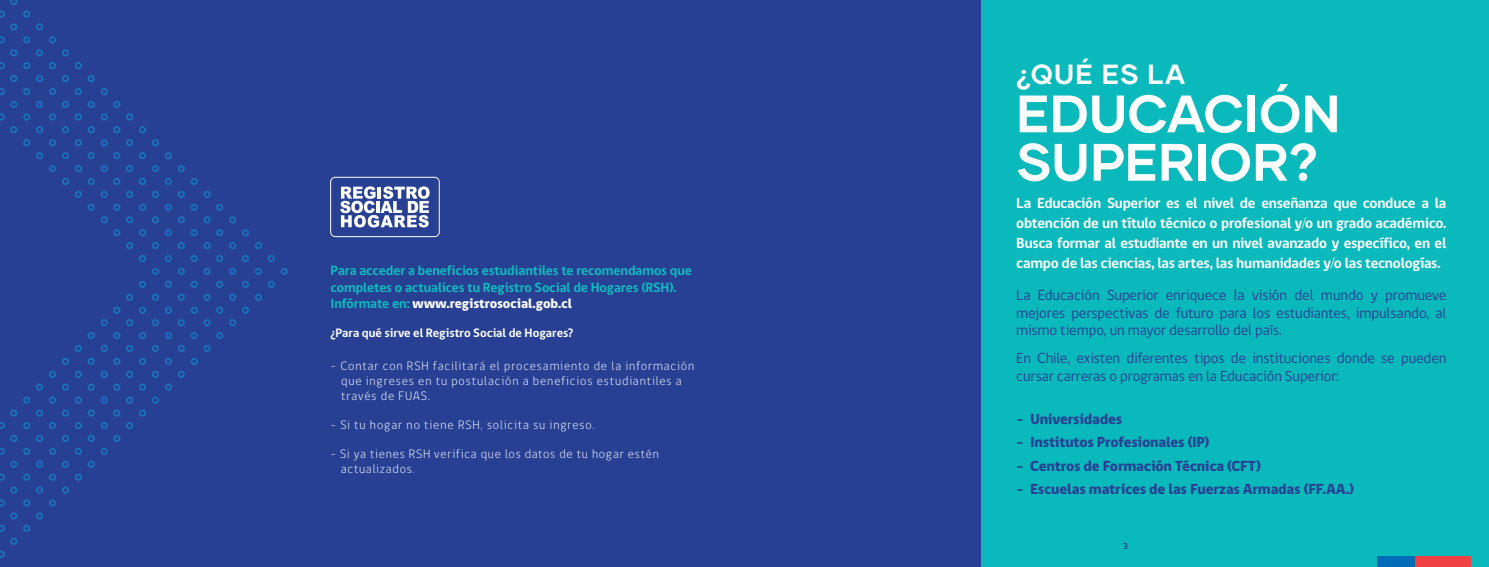
<style>
.page{position:relative;width:1489px;height:567px;background:#fff}
.page>*{position:absolute;margin:0;border:0;box-sizing:border-box;transform-origin:0 0}
.t1{font:700 52.5px "Gilmer";letter-spacing:.005em;color:#fff}
.t2{font:700 27.75px "Gilmer";letter-spacing:.045em;color:#fff}
.t3{font:15px/17.5px "gob CL";letter-spacing:-.01em;color:#274094;text-align:justify}
.t4{font:700 15px/20px "gob CL";letter-spacing:-.02em;color:#fff;text-align:justify}
.t5{font:800 15px "gob CL";letter-spacing:-.01em;color:#274094}
.t6{font:700 13.75px/16.5px "gob CL";letter-spacing:-.005em;color:#0fbcbe}
.t7{font:300 12.5px/15px "gob CL";letter-spacing:.07em;color:#fff}
.t8{font:700 12.5px "gob CL";color:#fff}
.t9{font:700 8.75px "gob CL";color:#274094}
.s1{font-weight:800;color:#fff}
</style>
<div class="page">
<div style="left:0;top:0;width:744px;height:567px;background:#274094"></div>
<div style="left:981px;top:0;width:507px;height:567px;background:#09b9bb"></div>
<div style="left:744px;top:0;width:237px;height:567px;background:#274094"></div>
<svg style="left:0;top:0;width:288px;height:558px"></svg>
<div style="left:330px;top:177px;width:109px;height:60px;border:1px solid #fff;border-radius:5px"></div>
<svg style="left:340px;top:186px;width:89px;height:41px"></svg>
<div style="left:1376px;top:556px;width:39px;height:11px;background:#006cb7"></div>
<div style="left:1415px;top:556px;width:55px;height:11px;background:#ef4144"></div>
<p class="t6" style="left:330px;top:262px;width:363px">Para acceder a beneficios estudiantiles te recomendamos que completes o actualices tu Registro Social de Hogares (RSH).<br>Infórmate en: <span class="s1">www.registrosocial.gob.cl</span></p>
<p class="t8" style="left:330px;top:324px;width:244px">¿Para qué sirve el Registro Social de Hogares?</p>
<p class="t7" style="left:341px;top:358px;width:355px;text-indent:-10px">- Contar con RSH facilitará el procesamiento de la información que ingreses en tu postulación a beneficios estudiantiles a través de FUAS.</p>
<p class="t7" style="left:330px;top:417px;width:265px">- Si tu hogar no tiene RSH, solicita su ingreso.</p>
<p class="t7" style="left:341px;top:447px;width:320px;text-indent:-10px">- Si ya tienes RSH verifica que los datos de tu hogar estén actualizados.</p>
<h2 class="t2" style="left:1016px;top:57px;width:170px">¿QUÉ ES LA</h2>
<h1 class="t1" style="left:1016px;top:81px;width:325px">EDUCACIÓN</h1>
<h1 class="t1" style="left:1016px;top:129px;width:304px">SUPERIOR?</h1>
<p class="t4" style="left:1016px;top:193px;width:431px">La Educación Superior es el nivel de enseñanza que conduce a la obtención de un título técnico o profesional y/o un grado académico.<br>Busca formar al estudiante en un nivel avanzado y específico, en el campo de las ciencias, las artes, las humanidades y/o las tecnologías.</p>
<p class="t3" style="left:1016px;top:287px;width:431px">La Educación Superior enriquece la visión del mundo y promueve mejores perspectivas de futuro para los estudiantes, impulsando, al mismo tiempo, un mayor desarrollo del país.</p>
<p class="t3" style="left:1016px;top:350px;width:431px">En Chile, existen diferentes tipos de instituciones donde se pueden cursar carreras o programas en la Educación Superior:</p>
<p class="t5" style="left:1016px;top:409px;width:108px">- Universidades</p>
<p class="t5" style="left:1016px;top:432px;width:194px">- Institutos Profesionales (IP)</p>
<p class="t5" style="left:1016px;top:456px;width:246px">- Centros de Formación Técnica (CFT)</p>
<p class="t5" style="left:1016px;top:479px;width:339px">- Escuelas matrices de las Fuerzas Armadas (FF.AA.)</p>
<p class="t9" style="left:1122px;top:540px;width:7px">3</p>
</div>
